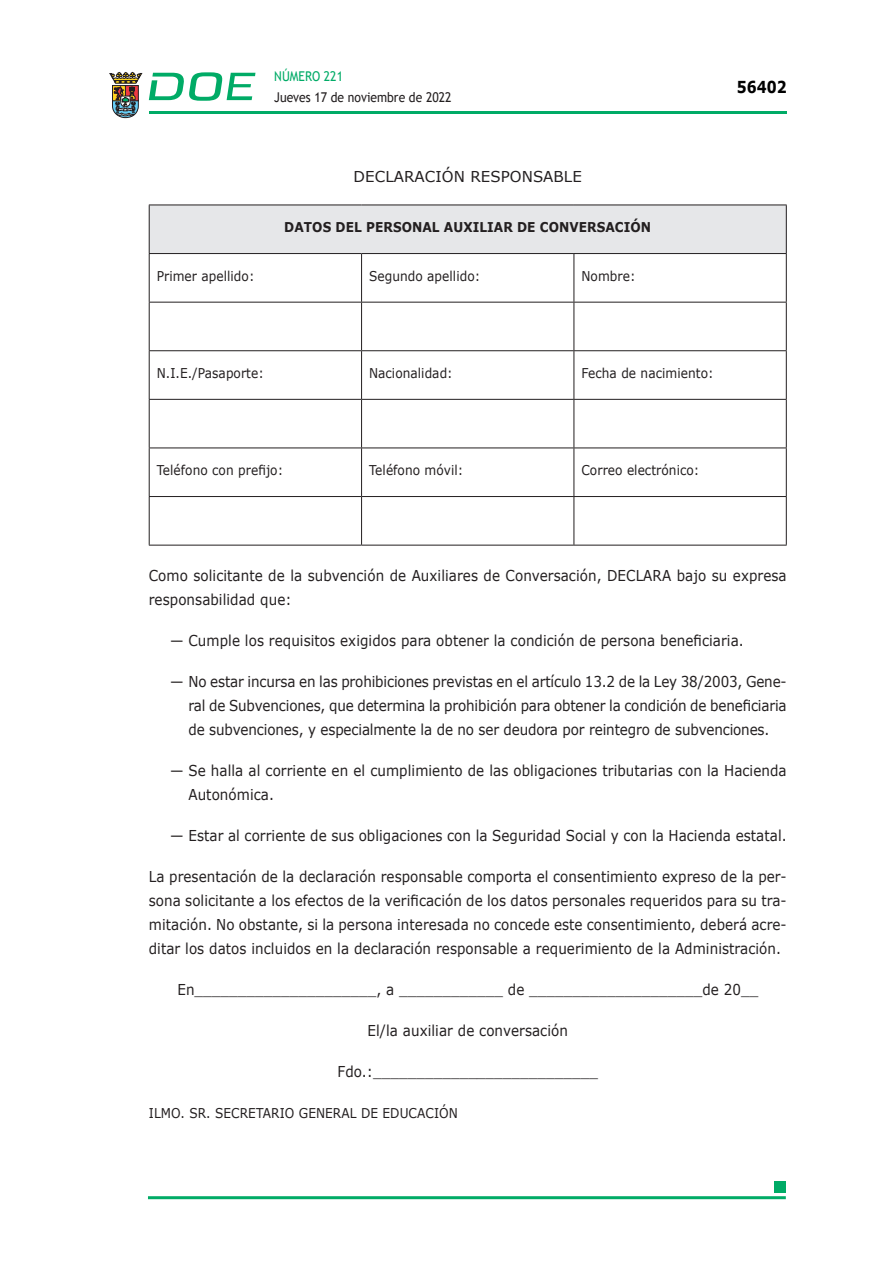
<style>
.page{position:relative;width:893px;height:1263px;background:#fff}
.page>*{position:absolute;margin:0;border:0;box-sizing:border-box;transform-origin:0 0}
.t1{font:700 16.5px "Verdana";color:#000;scale:.85 1}
.CUERPO_DE_TEXTO{font:15px/24px "Verdana";letter-spacing:.005em;color:#231f20;scale:.9 1}
.CUERPO_DE_TEXTO-2{font:15px "Verdana";letter-spacing:.005em;color:#231f20}
.CUERPO_DE_TEXTO-3{font:13.5px "Verdana";letter-spacing:.005em;color:#231f20;scale:.9 1}
.TABLATITULO{font:700 13.5px "Verdana";letter-spacing:.005em;color:#231f20;scale:.9 1}
.t2{font:13.5px "Trebuchet MS";color:#231f20;scale:.9 1}
.t3{font:13.5px "Trebuchet MS";color:#00ab67;scale:.9 1}
</style>
<div class="page">
<hr style="left:149px;top:111px;width:638px;height:3px;background:#00ab66">
<svg style="left:109px;top:72px;width:33px;height:46px"></svg>
<svg style="left:149px;top:72px;width:106px;height:29px"></svg>
<hr style="left:148px;top:1196px;width:638px;height:3px;background:#00ab66">
<div style="left:775px;top:1181px;width:11px;height:11px;background:#00ab66"></div>
<div style="left:149px;top:205px;width:637px;height:49px;background:#e6e7e9"></div>
<hr style="left:149px;top:205px;width:213px;height:1px;background:#231f20">
<hr style="left:149px;top:205px;width:1px;height:48px;background:#231f20">
<hr style="left:362px;top:205px;width:212px;height:1px;background:#231f20">
<hr style="left:574px;top:205px;width:213px;height:1px;background:#231f20">
<hr style="left:786px;top:205px;width:1px;height:48px;background:#231f20">
<hr style="left:149px;top:253px;width:213px;height:1px;background:#231f20">
<hr style="left:149px;top:254px;width:1px;height:48px;background:#231f20">
<hr style="left:362px;top:253px;width:212px;height:1px;background:#231f20">
<hr style="left:361px;top:254px;width:1px;height:48px;background:#231f20">
<hr style="left:574px;top:253px;width:213px;height:1px;background:#231f20">
<hr style="left:574px;top:254px;width:1px;height:48px;background:#231f20">
<hr style="left:786px;top:254px;width:1px;height:48px;background:#231f20">
<hr style="left:149px;top:302px;width:213px;height:1px;background:#231f20">
<hr style="left:149px;top:302px;width:1px;height:48px;background:#231f20">
<hr style="left:362px;top:302px;width:212px;height:1px;background:#231f20">
<hr style="left:361px;top:302px;width:1px;height:48px;background:#231f20">
<hr style="left:574px;top:302px;width:213px;height:1px;background:#231f20">
<hr style="left:574px;top:302px;width:1px;height:48px;background:#231f20">
<hr style="left:786px;top:302px;width:1px;height:48px;background:#231f20">
<hr style="left:149px;top:350px;width:213px;height:1px;background:#231f20">
<hr style="left:149px;top:351px;width:1px;height:48px;background:#231f20">
<hr style="left:362px;top:350px;width:212px;height:1px;background:#231f20">
<hr style="left:361px;top:351px;width:1px;height:48px;background:#231f20">
<hr style="left:574px;top:350px;width:213px;height:1px;background:#231f20">
<hr style="left:574px;top:351px;width:1px;height:48px;background:#231f20">
<hr style="left:786px;top:351px;width:1px;height:48px;background:#231f20">
<hr style="left:149px;top:399px;width:213px;height:1px;background:#231f20">
<hr style="left:149px;top:400px;width:1px;height:48px;background:#231f20">
<hr style="left:362px;top:399px;width:212px;height:1px;background:#231f20">
<hr style="left:361px;top:400px;width:1px;height:48px;background:#231f20">
<hr style="left:574px;top:399px;width:213px;height:1px;background:#231f20">
<hr style="left:574px;top:400px;width:1px;height:48px;background:#231f20">
<hr style="left:786px;top:400px;width:1px;height:48px;background:#231f20">
<hr style="left:149px;top:448px;width:213px;height:1px;background:#231f20">
<hr style="left:149px;top:448px;width:1px;height:48px;background:#231f20">
<hr style="left:362px;top:448px;width:212px;height:1px;background:#231f20">
<hr style="left:361px;top:448px;width:1px;height:48px;background:#231f20">
<hr style="left:574px;top:448px;width:213px;height:1px;background:#231f20">
<hr style="left:574px;top:448px;width:1px;height:48px;background:#231f20">
<hr style="left:786px;top:448px;width:1px;height:48px;background:#231f20">
<hr style="left:149px;top:496px;width:213px;height:1px;background:#231f20">
<hr style="left:149px;top:497px;width:1px;height:48px;background:#231f20">
<hr style="left:362px;top:496px;width:212px;height:1px;background:#231f20">
<hr style="left:361px;top:497px;width:1px;height:48px;background:#231f20">
<hr style="left:574px;top:496px;width:213px;height:1px;background:#231f20">
<hr style="left:574px;top:497px;width:1px;height:48px;background:#231f20">
<hr style="left:786px;top:497px;width:1px;height:48px;background:#231f20">
<hr style="left:149px;top:545px;width:213px;height:1px;background:#231f20">
<hr style="left:362px;top:545px;width:212px;height:1px;background:#231f20">
<hr style="left:574px;top:545px;width:213px;height:1px;background:#231f20">
<p class="t3" style="left:274px;top:67px;width:78px">NÚMERO 221</p>
<p class="t2" style="left:274px;top:88px;width:198px">Jueves 17 de noviembre de 2022</p>
<p class="CUERPO_DE_TEXTO-2" style="left:354px;top:166px;width:230px">DECLARACIÓN RESPONSABLE</p>
<p class="TABLATITULO" style="left:284px;top:218px;width:409px">DATOS DEL PERSONAL AUXILIAR DE CONVERSACIÓN</p>
<p class="CUERPO_DE_TEXTO-3" style="left:157px;top:267px;width:110px">Primer apellido:</p>
<p class="CUERPO_DE_TEXTO-3" style="left:369px;top:267px;width:125px">Segundo apellido:</p>
<p class="CUERPO_DE_TEXTO-3" style="left:581px;top:267px;width:62px">Nombre:</p>
<p class="t1" style="left:737px;top:75px;width:60px">56402</p>
<p class="CUERPO_DE_TEXTO-3" style="left:157px;top:364px;width:121px">N.I.E./Pasaporte:</p>
<p class="CUERPO_DE_TEXTO-3" style="left:369px;top:364px;width:95px">Nacionalidad:</p>
<p class="CUERPO_DE_TEXTO-3" style="left:581px;top:364px;width:148px">Fecha de nacimiento:</p>
<p class="CUERPO_DE_TEXTO-3" style="left:157px;top:461px;width:142px">Teléfono con prefijo:</p>
<p class="CUERPO_DE_TEXTO-3" style="left:369px;top:461px;width:106px">Teléfono móvil:</p>
<p class="CUERPO_DE_TEXTO-3" style="left:581px;top:461px;width:133px">Correo electrónico:</p>
<p class="CUERPO_DE_TEXTO" style="left:149px;top:563px;width:710px">Como solicitante de la subvención de Auxiliares de Conversación, DECLARA bajo su expresa responsabilidad que:</p>
<p class="CUERPO_DE_TEXTO" style="left:170px;top:628px;width:639px">— Cumple los requisitos exigidos para obtener la condición de persona beneficiaria.</p>
<p class="CUERPO_DE_TEXTO" style="left:188px;top:669px;width:666px;text-align:justify;text-indent:-18px">— No estar incursa en las prohibiciones previstas en el artículo 13.2 de la Ley 38/2003, Gene&shy;ral de Subvenciones, que determina la prohibición para obtener la condición de beneficiaria de subvenciones, y especialmente la de no ser deudora por reintegro de subvenciones.</p>
<p class="CUERPO_DE_TEXTO" style="left:188px;top:758px;width:666px;text-indent:-18px">— Se halla al corriente en el cumplimiento de las obligaciones tributarias con la Hacienda<br>Autonómica.</p>
<p class="CUERPO_DE_TEXTO" style="left:170px;top:823px;width:687px">— Estar al corriente de sus obligaciones con la Seguridad Social y con la Hacienda estatal.</p>
<p class="CUERPO_DE_TEXTO" style="left:149px;top:864px;width:710px;text-align:justify">La presentación de la declaración responsable comporta el consentimiento expreso de la per&shy;sona solicitante a los efectos de la verificación de los datos personales requeridos para su tra&shy;mitación. No obstante, si la persona interesada no concede este consentimiento, deberá acre&shy;ditar los datos incluidos en la declaración responsable a requerimiento de la Administración.</p>
<p class="CUERPO_DE_TEXTO" style="left:177px;top:977px;width:647px">En_____________________, a ____________ de ____________________de 20__</p>
<p class="CUERPO_DE_TEXTO" style="left:368px;top:1018px;width:224px">El/la auxiliar de conversación</p>
<p class="CUERPO_DE_TEXTO" style="left:337px;top:1059px;width:291px">Fdo.:__________________________</p>
<p class="CUERPO_DE_TEXTO-3" style="left:149px;top:1103px;width:345px">ILMO. SR. SECRETARIO GENERAL DE EDUCACIÓN</p>
</div>
